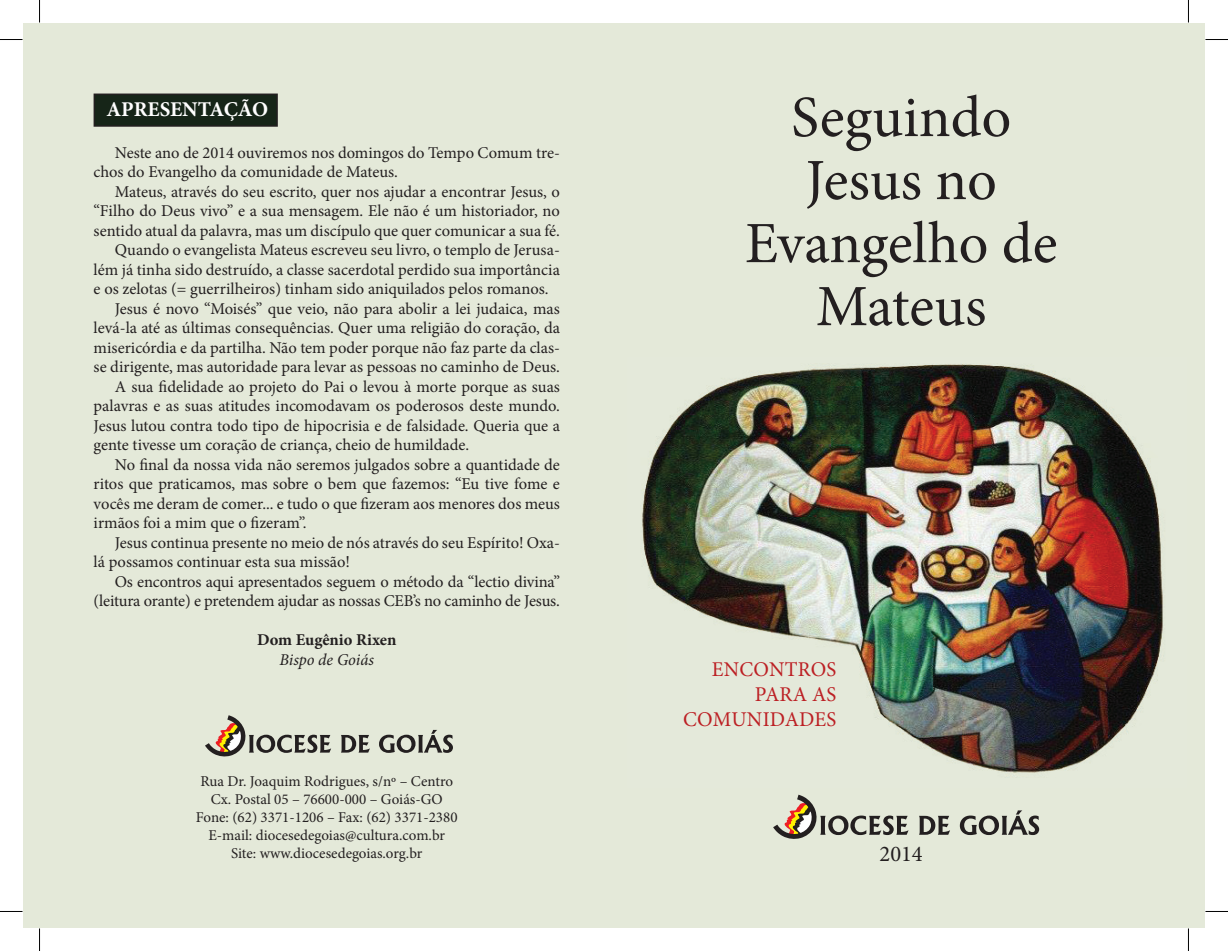
<style>
.page{position:relative;width:1228px;height:951px;background:#fff}
.page>*{position:absolute;margin:0;border:0;box-sizing:border-box;transform-origin:0 0}
.t1{font:131.1px "Boink Let Plain";color:#231f20;scale:.53 1}
.t2{font:58.5px/63px "Minion Pro";letter-spacing:-.005em;color:#231f20;text-align:center}
.t3{font:22.5px "Minion Pro";color:#231f20}
.t4{font:21px/25.2px "Minion Pro";letter-spacing:.01em;color:#bc2024;text-align:right}
.t5{font:700 21px "Minion Pro";color:#fff}
.t6{font:16.5px/19.5px "Minion Pro";color:#231f20}
.t7{font:700 16.5px "Minion Pro";color:#231f20}
.t8{font:italic 16.5px "Minion Pro";letter-spacing:-.005em;color:#231f20}
.t9{font:15px/18px "Minion Pro";color:#231f20;text-align:center}
.s1{font-size:126.9px}
.s2{font-size:102.3px}
.s3{font-size:60.6px;color:#fff}
.s4{font-size:68.85px;color:#fff}
.s5{font-size:144.3px}
</style>
<div class="page">
<div style="left:23px;top:23px;width:1181px;height:904px;background:#e4e9d9"></div>
<div style="left:94px;top:94px;width:183px;height:32px;background:#162518"></div>
<div style="left:94px;top:94px;width:184px;height:33px;border:2px solid #231f20"></div>
<img style="left:642px;top:364px;width:521px;height:409px">
<svg style="left:773px;top:794px;width:265px;height:45px"></svg>
<svg style="left:205px;top:715px;width:248px;height:42px"></svg>
<svg style="left:0;top:39px;width:22px;height:1px"></svg>
<svg style="left:1205px;top:39px;width:22px;height:1px"></svg>
<svg style="left:0;top:911px;width:22px;height:1px"></svg>
<svg style="left:1205px;top:911px;width:22px;height:1px"></svg>
<svg style="left:39px;top:0;width:1px;height:23px"></svg>
<svg style="left:39px;top:928px;width:1px;height:23px"></svg>
<p class="t5" style="left:106px;top:95px;width:163px">APRESENTAÇÃO</p>
<p class="t6" style="left:94px;top:143px;width:468px;text-indent:21px">Neste ano de 2014 ouviremos nos domingos do Tempo Comum tre&shy;chos do Evangelho da comunidade de Mateus.</p>
<p class="t6" style="left:115px;top:182px;width:446px">Mateus, através do seu escrito, quer nos ajudar a encontrar Jesus, o</p>
<p class="t6" style="left:94px;top:201px;width:468px">“Filho do Deus vivo” e a sua mensagem. Ele não é um historiador, no</p>
<p class="t6" style="left:94px;top:221px;width:468px">sentido atual da palavra, mas um discípulo que quer comunicar a sua fé.</p>
<p class="t6" style="left:115px;top:240px;width:446px">Quando o evangelista Mateus escreveu seu livro, o templo de Jerusa-</p>
<p class="t6" style="left:94px;top:260px;width:468px">lém já tinha sido destruído, a classe sacerdotal perdido sua importância</p>
<p class="t6" style="left:94px;top:279px;width:456px">e os zelotas (= guerrilheiros) tinham sido aniquilados pelos romanos.</p>
<p class="t6" style="left:115px;top:299px;width:446px">Jesus é novo “Moisés” que veio, não para abolir a lei judaica, mas</p>
<p class="t6" style="left:94px;top:318px;width:468px">levá-la até as últimas consequências. Quer uma religião do coração, da</p>
<p class="t6" style="left:94px;top:338px;width:468px">misericórdia e da partilha. Não tem poder porque não faz parte da clas-</p>
<p class="t6" style="left:94px;top:357px;width:467px">se dirigente, mas autoridade para levar as pessoas no caminho de Deus.</p>
<p class="t6" style="left:115px;top:377px;width:446px">A sua fidelidade ao projeto do Pai o levou à morte porque as suas</p>
<p class="t6" style="left:94px;top:396px;width:468px">palavras e as suas atitudes incomodavam os poderosos deste mundo.</p>
<p class="t6" style="left:94px;top:416px;width:468px">Jesus lutou contra todo tipo de hipocrisia e de falsidade. Queria que a</p>
<p class="t6" style="left:94px;top:435px;width:377px">gente tivesse um coração de criança, cheio de humildade.</p>
<p class="t6" style="left:115px;top:455px;width:446px">No final da nossa vida não seremos julgados sobre a quantidade de</p>
<p class="t6" style="left:94px;top:474px;width:468px">ritos que praticamos, mas sobre o bem que fazemos: “Eu tive fome e</p>
<p class="t6" style="left:94px;top:494px;width:468px">vocês me deram de comer... e tudo o que fizeram aos menores dos meus</p>
<p class="t6" style="left:94px;top:513px;width:214px">irmãos foi a mim que o fizeram”.</p>
<p class="t6" style="left:115px;top:533px;width:446px">Jesus continua presente no meio de nós através do seu Espírito! Oxa-</p>
<p class="t6" style="left:94px;top:552px;width:258px">lá possamos continuar esta sua missão!</p>
<p class="t6" style="left:115px;top:572px;width:446px">Os encontros aqui apresentados seguem o método da “lectio divina”</p>
<p class="t6" style="left:94px;top:591px;width:467px">(leitura orante) e pretendem ajudar as nossas CEB’s no caminho de Jesus.</p>
<p class="t7" style="left:257px;top:628px;width:141px">Dom Eugênio Rixen</p>
<p class="t8" style="left:279px;top:648px;width:96px">Bispo de Goiás</p>
<h1 class="t1" style="left:205px;top:535px;width:807px"><span class="s1">N</span><span class="s2">OV</span>E<span class="s1">N</span>A <span class="s3">D</span><span class="s4">E</span><span class="s1">N</span>ATA<span class="s5">L</span></h1>
<p class="t9" style="left:196px;top:772px;width:263px">Rua Dr. Joaquim Rodrigues, s/nº – Centro Cx. Postal 05 – 76600-000 – Goiás-GO Fone: (62) 3371-1206 – Fax: (62) 3371-2380<br>E-mail: diocesedegoias@cultura.com.br Site: www.diocesedegoias.org.br</p>
<h2 class="t2" style="left:744px;top:86px;width:314px">Seguindo<br>Jesus no<br>Evangelho de<br>Mateus</h2>
<p class="t4" style="left:683px;top:656px;width:155px">ENCONTROS<br>PARA AS<br>COMUNIDADES</p>
<h3 class="t3" style="left:879px;top:839px;width:45px">2014</h3>
</div>
